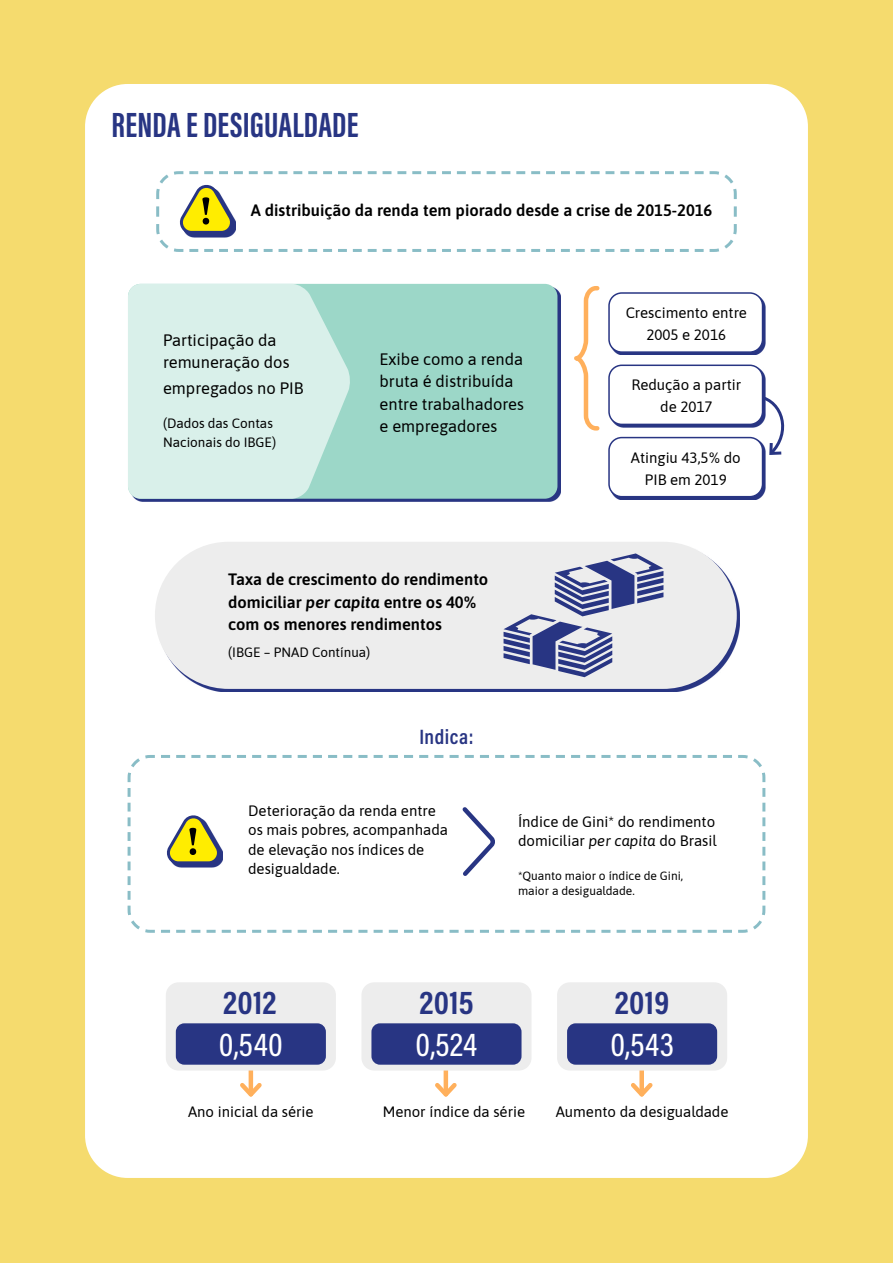
<style>
.page{position:relative;width:893px;height:1263px;background:#f5db6e}
.page>*{position:absolute;margin:0;border:0;box-sizing:border-box;transform-origin:0 0}
.titulo{font:36px "Acumin Variable Concept";letter-spacing:.005em;color:#283583}
.subtitulo_azul_esq{font:32.7px "Acumin Variable Concept";letter-spacing:.02em;color:#fff}
.subtitulo_azul_esq-2{font:32.7px "Acumin Variable Concept";letter-spacing:.01em;color:#283583}
.subtitulo_azul_centr{font:21px "Acumin Variable Concept";letter-spacing:.025em;color:#283583}
.Texto_em_box_menor_e{font:600 16.5px/22.5px "Asap";color:#000}
.Texto_em_box_menor_e-2{font:16.5px/22.5px "Asap";color:#000}
.texto_10pt{font:15px/19.5px "Asap";color:#000;text-align:center}
.Texto_em_box_menor_e-3{font:13.5px/19.5px "Asap";color:#000}
.nota_rodape{font:12px/15px "Asap";color:#000}
.s1{font-style:italic}
</style>
<div class="page">
<div style="left:85px;top:84px;width:723px;height:1094px;background:#fff;border-radius:43px"></div>
<hr style="left:249px;top:1066px;width:4px;height:28px;background:#ffb05c">
<svg style="left:240px;top:1079px;width:22px;height:18px"></svg>
<hr style="left:444px;top:1066px;width:4px;height:28px;background:#ffb05c">
<svg style="left:435px;top:1079px;width:22px;height:18px"></svg>
<div style="left:639px;top:1066px;width:5px;height:28px;background:#ffb05c"></div>
<svg style="left:631px;top:1079px;width:22px;height:18px"></svg>
<svg style="left:135px;top:287px;width:426px;height:215px;background:#3a488d"></svg>
<div style="left:128px;top:284px;width:429px;height:215px;background:#9cd7c8;border-radius:13px"></div>
<svg style="left:128px;top:284px;width:223px;height:215px;background:#d2ede6"></svg>
<svg style="left:156px;top:171px;width:581px;height:81px"></svg>
<div style="left:610px;top:439px;width:155px;height:61px;background:#283583"></div>
<div style="left:609px;top:438px;width:153px;height:59px;background:#fff;border-radius:13px"></div>
<div style="left:608px;top:437px;width:155px;height:60px;border:2px solid #283583;border-radius:13px"></div>
<svg style="left:756px;top:393px;width:29px;height:65px"></svg>
<svg style="left:611px;top:367px;width:154px;height:61px"></svg>
<div style="left:609px;top:365px;width:153px;height:59px;background:#fff;border-radius:13px"></div>
<div style="left:608px;top:365px;width:155px;height:60px;border:2px solid #283583;border-radius:13px"></div>
<svg style="left:611px;top:295px;width:154px;height:60px"></svg>
<div style="left:609px;top:293px;width:153px;height:59px;background:#fff;border-radius:13px"></div>
<div style="left:608px;top:292px;width:155px;height:61px;border:2px solid #283583;border-radius:13px"></div>
<svg style="left:574px;top:286px;width:26px;height:145px"></svg>
<svg style="left:160px;top:547px;width:580px;height:145px"></svg>
<div style="left:155px;top:542px;width:582px;height:147px;background:#ededed;border-radius:74px"></div>
<svg style="left:504px;top:553px;width:159px;height:124px"></svg>
<div style="left:166px;top:982px;width:170px;height:88px;background:#ededed;border-radius:13px"></div>
<div style="left:176px;top:1023px;width:150px;height:42px;background:#283583;border-radius:9px"></div>
<div style="left:361px;top:982px;width:170px;height:88px;background:#ededed;border-radius:13px"></div>
<div style="left:371px;top:1023px;width:150px;height:42px;background:#283583;border-radius:9px"></div>
<div style="left:557px;top:982px;width:170px;height:88px;background:#ededed;border-radius:13px"></div>
<div style="left:567px;top:1023px;width:150px;height:42px;background:#283583;border-radius:9px"></div>
<svg style="left:127px;top:755px;width:639px;height:178px"></svg>
<svg style="left:458px;top:803px;width:42px;height:77px"></svg>
<svg style="left:170px;top:818px;width:53px;height:50px"></svg>
<svg style="left:162px;top:811px;width:59px;height:55px"></svg>
<p class="titulo" style="left:112px;top:99px;width:248px">RENDA E DESIGUALDADE</p>
<p class="Texto_em_box_menor_e" style="left:251px;top:198px;width:463px">A distribuição da renda tem piorado desde a crise de 2015-2016</p>
<p class="Texto_em_box_menor_e-2" style="left:163px;top:328px;width:128px">Participação da remuneração dos</p>
<p class="Texto_em_box_menor_e-2" style="left:163px;top:376px;width:142px">empregados no PIB</p>
<p class="Texto_em_box_menor_e-3" style="left:163px;top:413px;width:115px">(Dados das Contas<br>Nacionais do IBGE)</p>
<p class="Texto_em_box_menor_e-2" style="left:380px;top:347px;width:146px">Exibe como a renda bruta é distribuída entre trabalhadores e empregadores</p>
<p class="Texto_em_box_menor_e" style="left:228px;top:567px;width:262px">Taxa de crescimento do rendimento domiciliar <span class="s1">per capita</span> entre os 40% com os menores rendimentos</p>
<p class="Texto_em_box_menor_e-3" style="left:228px;top:642px;width:144px">(IBGE – PNAD Contínua)</p>
<p class="subtitulo_azul_centr" style="left:419px;top:722px;width:56px">Indica:</p>
<p class="texto_10pt" style="left:626px;top:300px;width:123px;line-height:22.5px">Crescimento entre<br>2005 e 2016</p>
<p class="texto_10pt" style="left:631px;top:373px;width:111px;line-height:22.5px">Redução a partir de 2017</p>
<p class="texto_10pt" style="left:631px;top:446px;width:111px;line-height:22.5px">Atingiu 43,5% do<br>PIB em 2019</p>
<p class="texto_10pt" style="left:248px;top:800px;width:201px;text-align:left">Deterioração da renda entre os mais pobres, acompanhada de elevação nos índices de desigualdade.</p>
<p class="texto_10pt" style="left:518px;top:811px;width:200px;text-align:left">Índice de Gini* do rendimento domiciliar <span class="s1">per capita</span> do Brasil</p>
<p class="nota_rodape" style="left:518px;top:868px;width:167px">*Quanto maior o índice de Gini, maior a desigualdade.</p>
<p class="subtitulo_azul_esq-2" style="left:223px;top:980px;width:55px">2012</p>
<p class="subtitulo_azul_esq" style="left:219px;top:1022px;width:65px">0,540</p>
<p class="subtitulo_azul_esq-2" style="left:419px;top:980px;width:56px">2015</p>
<p class="subtitulo_azul_esq" style="left:416px;top:1022px;width:63px">0,524</p>
<p class="subtitulo_azul_esq-2" style="left:615px;top:980px;width:56px">2019</p>
<p class="subtitulo_azul_esq" style="left:610px;top:1022px;width:65px">0,543</p>
<p class="texto_10pt" style="left:188px;top:1101px;width:127px">Ano inicial da série</p>
<p class="texto_10pt" style="left:383px;top:1101px;width:144px">Menor índice da série</p>
<p class="texto_10pt" style="left:556px;top:1101px;width:174px">Aumento da desigualdade</p>
</div>
